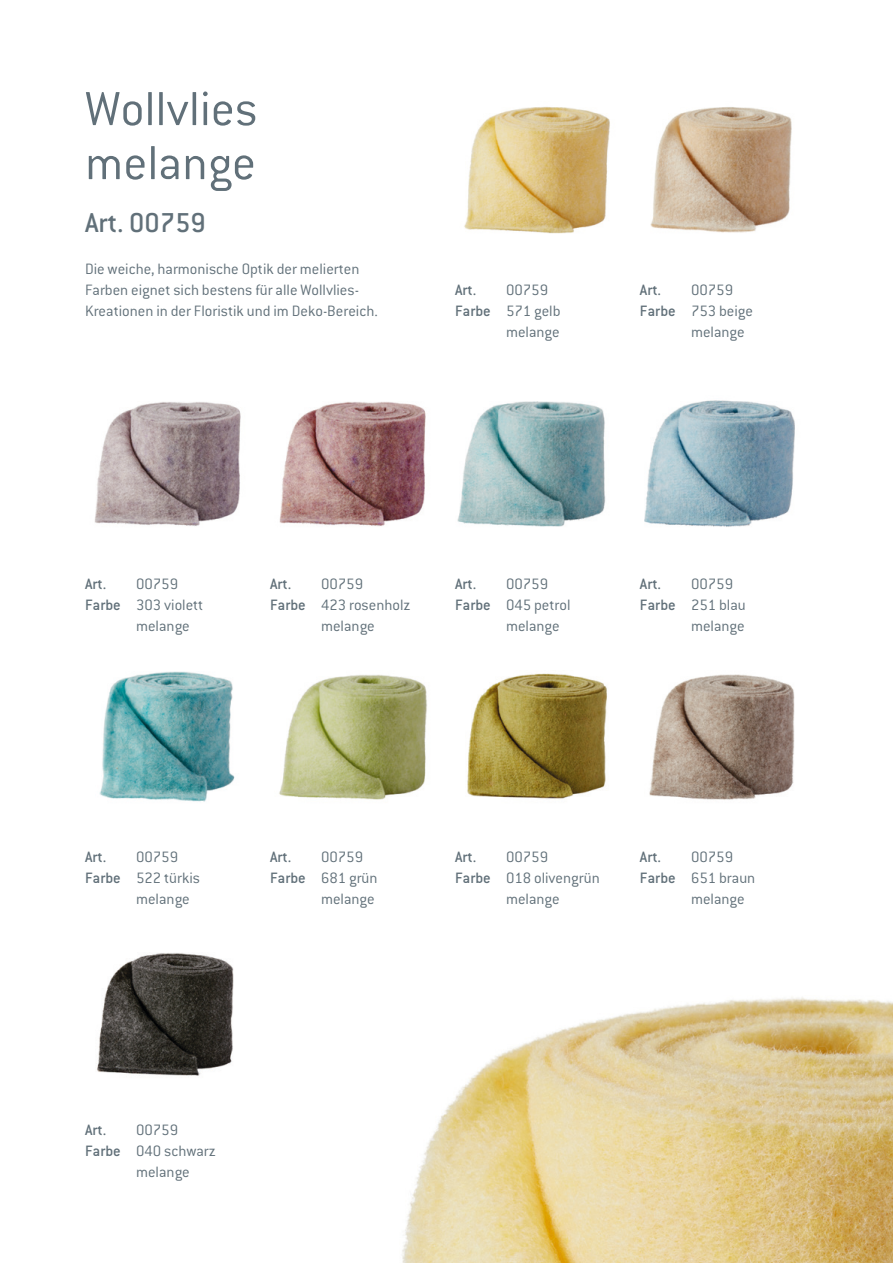
<style>
.page{position:relative;width:893px;height:1263px;background:#fff}
.page>*{position:absolute;margin:0;border:0;box-sizing:border-box;transform-origin:0 0}
.t1{font:300 52.5px/54px "Conduit ITC";color:#617079}
.t2{font:500 30px "Conduit ITC";color:#617079}
.t3{font:300 16.5px/21px "Conduit ITC";color:#617079}
.t4{font:500 16.5px "Conduit ITC";color:#617079}
.s1{font-weight:500}
</style>
<div class="page">
<img style="left:402px;top:997px;width:491px;height:266px">
<img style="left:99px;top:671px;width:136px;height:131px">
<img style="left:464px;top:107px;width:146px;height:127px">
<img style="left:649px;top:674px;width:146px;height:126px">
<img style="left:279px;top:674px;width:148px;height:126px">
<img style="left:650px;top:107px;width:142px;height:126px">
<img style="left:467px;top:673px;width:140px;height:126px">
<img style="left:97px;top:953px;width:137px;height:123px">
<img style="left:457px;top:401px;width:149px;height:126px">
<img style="left:94px;top:402px;width:147px;height:124px">
<img style="left:644px;top:400px;width:151px;height:127px">
<img style="left:279px;top:402px;width:147px;height:125px">
<h1 class="t1" style="left:85px;top:82px;width:174px">Wollvlies melange</h1>
<h2 class="t2" style="left:85px;top:205px;width:122px">Art. 00759</h2>
<p class="t3" style="left:85px;top:258px;width:294px">Die weiche, harmonische Optik der melierten<br>Farben eignet sich bestens für alle Wollvlies-<br>Kreationen in der Floristik und im Deko-Bereich.</p>
<p class="t4" style="left:455px;top:281px;width:23px">Art.</p>
<p class="t3" style="left:506px;top:279px;width:44px">00759</p>
<p class="t3" style="left:455px;top:300px;width:107px"><span class="s1">Farbe</span> 571 gelb</p>
<p class="t3" style="left:506px;top:321px;width:55px">melange</p>
<p class="t4" style="left:640px;top:281px;width:23px">Art.</p>
<p class="t3" style="left:691px;top:279px;width:44px">00759</p>
<p class="t3" style="left:640px;top:300px;width:115px"><span class="s1">Farbe</span> 753 beige</p>
<p class="t3" style="left:691px;top:321px;width:55px">melange</p>
<p class="t4" style="left:85px;top:575px;width:23px">Art.</p>
<p class="t3" style="left:136px;top:573px;width:44px">00759</p>
<p class="t3" style="left:85px;top:594px;width:120px"><span class="s1">Farbe</span> 303 violett</p>
<p class="t3" style="left:136px;top:615px;width:55px">melange</p>
<p class="t4" style="left:270px;top:575px;width:23px">Art.</p>
<p class="t3" style="left:321px;top:573px;width:44px">00759</p>
<p class="t3" style="left:270px;top:594px;width:142px"><span class="s1">Farbe</span> 423 rosenholz</p>
<p class="t3" style="left:321px;top:615px;width:55px">melange</p>
<p class="t4" style="left:455px;top:575px;width:23px">Art.</p>
<p class="t3" style="left:506px;top:573px;width:44px">00759</p>
<p class="t3" style="left:455px;top:594px;width:117px"><span class="s1">Farbe</span> 045 petrol</p>
<p class="t3" style="left:506px;top:615px;width:55px">melange</p>
<p class="t4" style="left:640px;top:575px;width:23px">Art.</p>
<p class="t3" style="left:691px;top:573px;width:44px">00759</p>
<p class="t3" style="left:640px;top:594px;width:107px"><span class="s1">Farbe</span> 251 blau</p>
<p class="t3" style="left:691px;top:615px;width:55px">melange</p>
<p class="t4" style="left:85px;top:848px;width:23px">Art.</p>
<p class="t3" style="left:136px;top:846px;width:44px">00759</p>
<p class="t3" style="left:85px;top:867px;width:117px"><span class="s1">Farbe</span> 522 türkis</p>
<p class="t3" style="left:136px;top:888px;width:55px">melange</p>
<p class="t4" style="left:270px;top:848px;width:23px">Art.</p>
<p class="t3" style="left:321px;top:846px;width:44px">00759</p>
<p class="t3" style="left:270px;top:867px;width:109px"><span class="s1">Farbe</span> 681 grün</p>
<p class="t3" style="left:321px;top:888px;width:55px">melange</p>
<p class="t4" style="left:455px;top:848px;width:23px">Art.</p>
<p class="t3" style="left:506px;top:846px;width:44px">00759</p>
<p class="t3" style="left:455px;top:867px;width:146px"><span class="s1">Farbe</span> 018 olivengrün</p>
<p class="t3" style="left:506px;top:888px;width:55px">melange</p>
<p class="t4" style="left:640px;top:848px;width:23px">Art.</p>
<p class="t3" style="left:691px;top:846px;width:44px">00759</p>
<p class="t3" style="left:640px;top:867px;width:117px"><span class="s1">Farbe</span> 651 braun</p>
<p class="t3" style="left:691px;top:888px;width:55px">melange</p>
<p class="t4" style="left:85px;top:1121px;width:23px">Art.</p>
<p class="t3" style="left:136px;top:1119px;width:44px">00759</p>
<p class="t3" style="left:85px;top:1140px;width:132px"><span class="s1">Farbe</span> 040 schwarz</p>
<p class="t3" style="left:136px;top:1161px;width:55px">melange</p>
</div>
